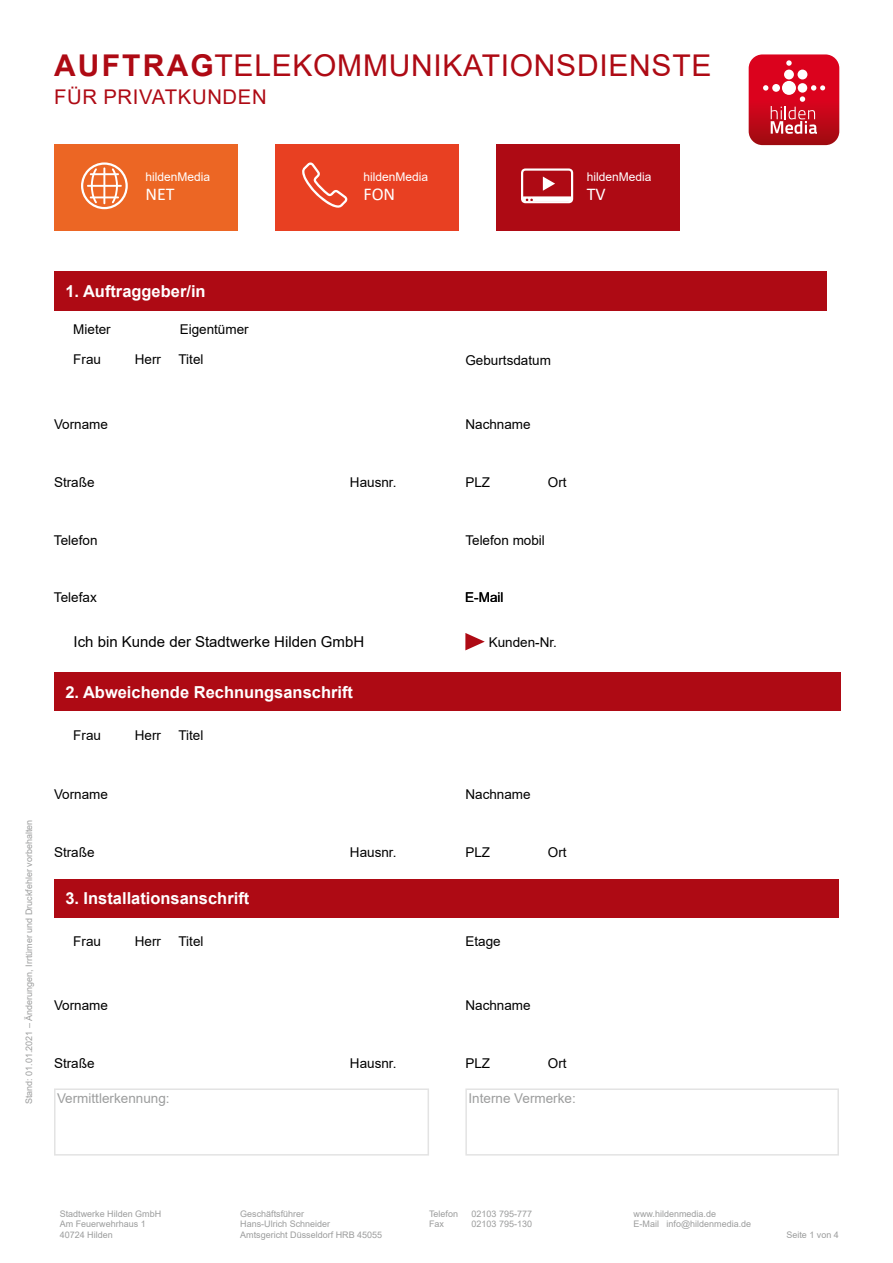
<style>
.page{position:relative;width:893px;height:1263px;background:#fff}
.page>*{position:absolute;margin:0;border:0;box-sizing:border-box;transform-origin:0 0}
.t1{font:30px "Arial";letter-spacing:.025em;color:#ae0a14}
.t2{font:20.25px "Arial";letter-spacing:.035em;color:#ae0a14}
.t3{font:18px "Calibri";color:#fff}
.t4{font:700 16.5px "Arial";color:#fff}
.t5{font:15px "Arial";color:#000}
.t6{font:13.5px "Arial";color:#000}
.t7{font:13.5px "Arial";color:#9c9d9d}
.t8{font:12px "Arial";color:#fff}
.t9{font:9px/10.4px "Arial";color:#9c9d9d}
.s1{font-weight:700}
</style>
<div class="page">
<div style="left:54px;top:145px;width:183px;height:86px;background:#ec6624"></div>
<div style="left:275px;top:145px;width:183px;height:86px;background:#e84022"></div>
<div style="left:496px;top:145px;width:183px;height:86px;background:#ae0a14"></div>
<svg style="left:749px;top:54px;width:90px;height:91px;background:#d22739"></svg>
<svg style="left:81px;top:162px;width:47px;height:47px"></svg>
<svg style="left:302px;top:162px;width:45px;height:46px"></svg>
<svg style="left:521px;top:168px;width:52px;height:35px"></svg>
<div style="left:54px;top:672px;width:786px;height:39px;background:#ae0a14"></div>
<div style="left:54px;top:879px;width:785px;height:38px;background:#ae0a14"></div>
<div style="left:54px;top:1088px;width:375px;height:67px;border:2px solid #e3e3e3"></div>
<div style="left:465px;top:1088px;width:374px;height:67px;border:2px solid #e3e3e3"></div>
<div style="left:54px;top:271px;width:772px;height:39px;background:#ae0a14"></div>
<svg style="left:465px;top:633px;width:20px;height:17px"></svg>
<h1 class="t1" style="left:54px;top:45px;width:659px"><span class="s1">AUFTRAG</span> TELEKOMMUNIKATIONSDIENSTE</h1>
<h2 class="t2" style="left:54px;top:83px;width:214px">FÜR PRIVATKUNDEN</h2>
<h3 class="t8" style="left:145px;top:168px;width:66px">hildenMedia</h3>
<h3 class="t3" style="left:145px;top:182px;width:31px">NET</h3>
<h3 class="t8" style="left:364px;top:168px;width:66px">hildenMedia</h3>
<h3 class="t3" style="left:364px;top:182px;width:33px">FON</h3>
<h3 class="t8" style="left:587px;top:168px;width:66px">hildenMedia</h3>
<h3 class="t3" style="left:587px;top:182px;width:20px">TV</h3>
<h3 class="t4" style="left:65px;top:279px;width:142px">1. Auftraggeber/in</h3>
<h3 class="t6" style="left:73px;top:320px;width:39px">Mieter</h3>
<h3 class="t6" style="left:180px;top:320px;width:71px">Eigentümer</h3>
<h3 class="t6" style="left:73px;top:350px;width:29px">Frau</h3>
<h3 class="t6" style="left:135px;top:350px;width:28px">Herr</h3>
<h3 class="t6" style="left:179px;top:350px;width:27px">Titel</h3>
<h3 class="t6" style="left:465px;top:351px;width:87px">Geburtsdatum</h3>
<p class="t9" style="left:24px;top:1104px;width:286px;rotate:-90deg">Stand: 01.01.2021 – Änderungen, Irrtümer und Druckfehler vorbehalten</p>
<h3 class="t6" style="left:54px;top:415px;width:56px">Vorname</h3>
<h3 class="t6" style="left:465px;top:415px;width:67px">Nachname</h3>
<h3 class="t6" style="left:54px;top:473px;width:42px">Straße</h3>
<h3 class="t6" style="left:465px;top:473px;width:26px">PLZ</h3>
<h3 class="t6" style="left:548px;top:473px;width:20px">Ort</h3>
<h3 class="t6" style="left:350px;top:473px;width:48px">Hausnr.</h3>
<h3 class="t6" style="left:54px;top:530px;width:45px">Telefon</h3>
<h3 class="t6" style="left:465px;top:530px;width:81px">Telefon mobil</h3>
<h3 class="t6" style="left:54px;top:588px;width:44px">Telefax</h3>
<h3 class="t6" style="left:465px;top:588px;width:40px">E-Mail</h3>
<h3 class="t6" style="left:489px;top:632px;width:70px">Kunden-Nr.</h3>
<h3 class="t5" style="left:74px;top:631px;width:292px">Ich bin Kunde der Stadtwerke Hilden GmbH</h3>
<h3 class="t4" style="left:65px;top:680px;width:289px">2. Abweichende Rechnungsanschrift</h3>
<h3 class="t6" style="left:73px;top:726px;width:29px">Frau</h3>
<h3 class="t6" style="left:135px;top:726px;width:28px">Herr</h3>
<h3 class="t6" style="left:179px;top:726px;width:26px">Titel</h3>
<h3 class="t6" style="left:54px;top:785px;width:56px">Vorname</h3>
<h3 class="t6" style="left:465px;top:785px;width:67px">Nachname</h3>
<h3 class="t6" style="left:54px;top:843px;width:42px">Straße</h3>
<h3 class="t6" style="left:350px;top:843px;width:48px">Hausnr.</h3>
<h3 class="t6" style="left:465px;top:843px;width:26px">PLZ</h3>
<h3 class="t6" style="left:548px;top:843px;width:20px">Ort</h3>
<h3 class="t4" style="left:65px;top:887px;width:185px">3. Installationsanschrift</h3>
<h3 class="t6" style="left:73px;top:932px;width:29px">Frau</h3>
<h3 class="t6" style="left:135px;top:932px;width:28px">Herr</h3>
<h3 class="t6" style="left:179px;top:932px;width:27px">Titel</h3>
<h3 class="t6" style="left:465px;top:932px;width:37px">Etage</h3>
<h3 class="t6" style="left:54px;top:996px;width:56px">Vorname</h3>
<h3 class="t6" style="left:465px;top:996px;width:67px">Nachname</h3>
<h3 class="t6" style="left:350px;top:1054px;width:48px">Hausnr.</h3>
<h3 class="t6" style="left:465px;top:1054px;width:26px">PLZ</h3>
<h3 class="t6" style="left:548px;top:1054px;width:20px">Ort</h3>
<h3 class="t6" style="left:54px;top:1054px;width:42px">Straße</h3>
<h3 class="t7" style="left:57px;top:1088px;width:114px">Vermittlerkennung:</h3>
<h3 class="t7" style="left:468px;top:1088px;width:109px">Interne Vermerke:</h3>
<p class="t9" style="left:60px;top:1208px;width:103px">Stadtwerke Hilden GmbH<br>Am Feuerwehrhaus 1<br>40724 Hilden</p>
<p class="t9" style="left:240px;top:1208px;width:144px">Geschäftsführer<br>Hans-Ulrich Schneider<br>Amtsgericht Düsseldorf HRB 45055</p>
<p class="t9" style="left:429px;top:1208px;width:31px">Telefon</p>
<p class="t9" style="left:472px;top:1208px;width:62px">02103 795-777</p>
<p class="t9" style="left:429px;top:1219px;width:17px">Fax</p>
<p class="t9" style="left:472px;top:1219px;width:62px">02103 795-130</p>
<p class="t9" style="left:634px;top:1208px;width:119px">www.hildenmedia.de<br>E-Mail info@hildenmedia.de</p>
<p class="t9" style="left:786px;top:1229px;width:54px">Seite 1 von 4</p>
</div>
